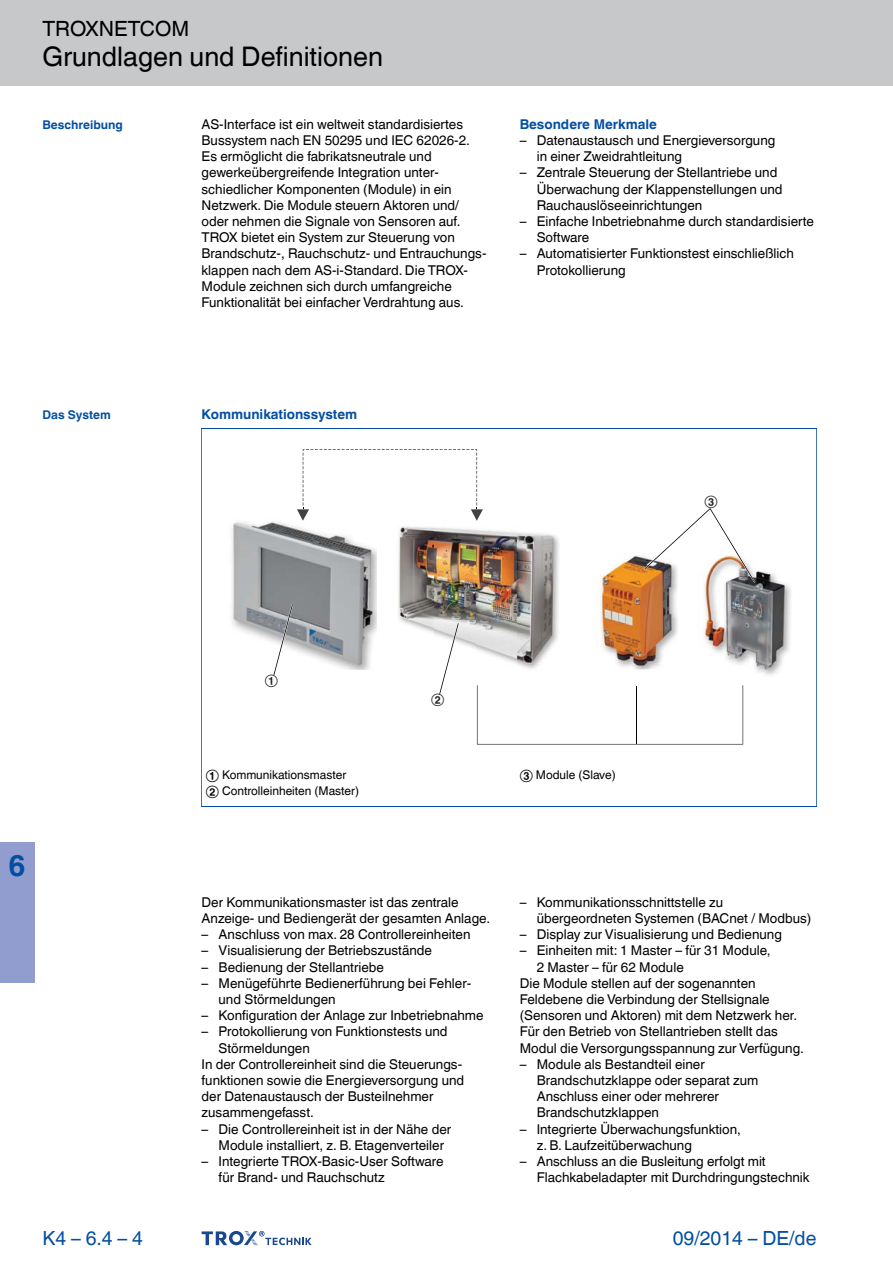
<style>
.page{position:relative;width:893px;height:1263px;background:#fff}
.page>*{position:absolute;margin:0;border:0;box-sizing:border-box;transform-origin:0 0}
.t1{font:700 30px "TROX Helvetica";color:#034ea2}
.t2{font:27px "TROX Helvetica";color:#000}
.t3{font:21px "TROX Helvetica";color:#000}
.t4{font:19.5px "TROX Helvetica";color:#034ea2}
.t5{font:13.5px/16.2px "TROX Helvetica";color:#000}
.t6{font:700 13.5px "TROX Helvetica";color:#034ea2}
.t7{font:12px/15.8px "TROX Helvetica";color:#000}
.t8{font:700 12px "TROX Helvetica";color:#034ea2}
.t9{font:12px "TROX Helvetica";color:#1d1d1b}
</style>
<div class="page">
<div style="left:0;top:0;width:893px;height:85px;background:#c7c8ca"></div>
<div style="left:0;top:842px;width:34px;height:140px;background:#929dcf"></div>
<svg style="left:202px;top:1231px;width:110px;height:15px"></svg>
<img style="left:703px;top:571px;width:88px;height:104px">
<img style="left:398px;top:526px;width:161px;height:143px">
<img style="left:595px;top:554px;width:83px;height:115px">
<img style="left:231px;top:521px;width:146px;height:149px">
<svg style="left:477px;top:685px;width:266px;height:59px"></svg>
<hr style="left:636px;top:686px;width:1px;height:57px;background:#000">
<svg style="left:297px;top:449px;width:186px;height:72px"></svg>
<svg style="left:273px;top:604px;width:20px;height:72px"></svg>
<svg style="left:439px;top:623px;width:20px;height:72px"></svg>
<svg style="left:644px;top:508px;width:111px;height:75px"></svg>
<hr style="left:201px;top:428px;width:1px;height:378px;background:#034ea2">
<hr style="left:816px;top:428px;width:1px;height:378px;background:#034ea2">
<hr style="left:201px;top:428px;width:615px;height:1px;background:#034ea2">
<hr style="left:201px;top:806px;width:615px;height:1px;background:#034ea2">
<h3 class="t3" style="left:43px;top:12px;width:148px">TROXNETCOM</h3>
<h2 class="t2" style="left:43px;top:35px;width:342px">Grundlagen und Definitionen</h2>
<p class="t8" style="left:43px;top:114px;width:82px">Beschreibung</p>
<p class="t5" style="left:202px;top:114px;width:286px">AS-Interface ist ein weltweit standardisiertes Bussystem nach EN 50295 und IEC 62026-2.<br>Es ermöglicht die fabrikatsneutrale und gewerkeübergreifende Integration unter&shy;schiedlicher Komponenten (Module) in ein Netzwerk. Die Module steuern Aktoren und/ oder nehmen die Signale von Sensoren auf.<br>TROX bietet ein System zur Steuerung von Brandschutz- , Rauchschutz- und Entrauchungs&shy;klappen nach dem AS-i-Standard. Die TROX-Module zeichnen sich durch umfangreiche Funktionalität bei einfacher Verdrahtung aus.</p>
<p class="t6" style="left:520px;top:113px;width:139px">Besondere Merkmale</p>
<p class="t5" style="left:537px;top:131px;width:240px;text-indent:-17px">– Datenaustausch und Energieversorgung in einer Zweidrahtleitung</p>
<p class="t5" style="left:537px;top:163px;width:247px;text-indent:-17px">– Zentrale Steuerung der Stellantriebe und<br>Überwachung der Klappenstellungen und<br>Rauchauslöseeinrichtungen</p>
<p class="t5" style="left:537px;top:212px;width:279px;text-indent:-17px">– Einfache Inbetriebnahme durch standardisierte<br>Software</p>
<p class="t5" style="left:537px;top:244px;width:259px;text-indent:-17px">– Automatisierter Funktionstest einschließlich<br>Protokollierung</p>
<p class="t8" style="left:43px;top:405px;width:70px">Das System</p>
<p class="t6" style="left:202px;top:403px;width:157px">Kommunikationssystem</p>
<p class="t9" style="left:704px;top:496px;width:15px">ݤ</p>
<h1 class="t1" style="left:8px;top:841px;width:19px">6</h1>
<h3 class="t4" style="left:43px;top:1222px;width:102px">K 4 – 6.4 – 4</h3>
<p class="t9" style="left:265px;top:675px;width:15px">ݢ</p>
<p class="t9" style="left:431px;top:694px;width:15px">ݣ</p>
<p class="t7" style="left:206px;top:765px;width:155px">① Kommunikationsmaster<br>② Controlleinheiten (Master)</p>
<p class="t7" style="left:520px;top:765px;width:97px">③ Module (Slave)</p>
<p class="t5" style="left:202px;top:893px;width:290px">Der Kommunikationsmaster ist das zentrale<br>Anzeige- und Bediengerät der gesamten Anlage.</p>
<p class="t5" style="left:202px;top:925px;width:270px">– Anschluss von max. 28 Controllereinheiten</p>
<p class="t5" style="left:202px;top:941px;width:232px">– Visualisierung der Betriebszustände</p>
<p class="t5" style="left:202px;top:957px;width:184px">– Bedienung der Stellantriebe</p>
<p class="t5" style="left:219px;top:974px;width:254px;text-indent:-17px">– Menügeführte Bedienerführung bei Fehler&shy;und Störmeldungen</p>
<p class="t5" style="left:202px;top:1006px;width:283px">– Konfiguration der Anlage zur Inbetriebnahme</p>
<p class="t5" style="left:202px;top:1022px;width:247px">– Protokollierung von Funktionstests und</p>
<p class="t5" style="left:219px;top:1038px;width:93px">Störmeldungen</p>
<p class="t5" style="left:202px;top:1055px;width:262px">In der Controllereinheit sind die Steuerungs-</p>
<p class="t5" style="left:202px;top:1071px;width:264px">funktionen sowie die Energieversorgung und</p>
<p class="t5" style="left:202px;top:1087px;width:233px">der Datenaustausch der Busteilnehmer</p>
<p class="t5" style="left:202px;top:1103px;width:114px">zusammengefasst.</p>
<p class="t5" style="left:219px;top:1119px;width:234px;text-indent:-17px">– Die Controllereinheit ist in der Nähe der<br>Module installiert, z. B. Etagenverteiler</p>
<p class="t5" style="left:219px;top:1152px;width:227px;text-indent:-17px">– Integrierte TROX-Basic-User Software für Brand- und Rauchschutz</p>
<p class="t5" style="left:537px;top:893px;width:276px;text-indent:-17px">– Kommunikationsschnittstelle zu übergeordneten Systemen (BACnet / Modbus)</p>
<p class="t5" style="left:520px;top:925px;width:264px">– Display zur Visualisierung und Bedienung</p>
<p class="t5" style="left:520px;top:941px;width:253px">– Einheiten mit: 1 Master – für 31 Module,</p>
<p class="t5" style="left:537px;top:957px;width:149px">2 Master – für 62 Module</p>
<p class="t5" style="left:520px;top:974px;width:237px">Die Module stellen auf der sogenannten</p>
<p class="t5" style="left:520px;top:990px;width:252px">Feldebene die Verbindung der Stellsignale</p>
<p class="t5" style="left:520px;top:1006px;width:279px">(Sensoren und Aktoren) mit dem Netzwerk her.</p>
<p class="t5" style="left:520px;top:1022px;width:260px">Für den Betrieb von Stellantrieben stellt das</p>
<p class="t5" style="left:520px;top:1038px;width:286px">Modul die Versorgungsspannung zur Verfügung.</p>
<p class="t5" style="left:537px;top:1055px;width:223px;text-indent:-17px">– Module als Bestandteil einer<br>Brandschutzklappe oder separat zum<br>Anschluss einer oder mehrerer<br>Brandschutzklappen</p>
<p class="t5" style="left:537px;top:1119px;width:206px;text-indent:-17px">– Integrierte Überwachungsfunktion, z. B. Laufzeitüberwachung</p>
<p class="t5" style="left:537px;top:1152px;width:274px;text-indent:-17px">– Anschluss an die Busleitung erfolgt mit<br>Flachkabeladapter mit Durchdringungstechnik</p>
<h3 class="t4" style="left:673px;top:1222px;width:145px">09/2014 – DE/de</h3>
</div>
